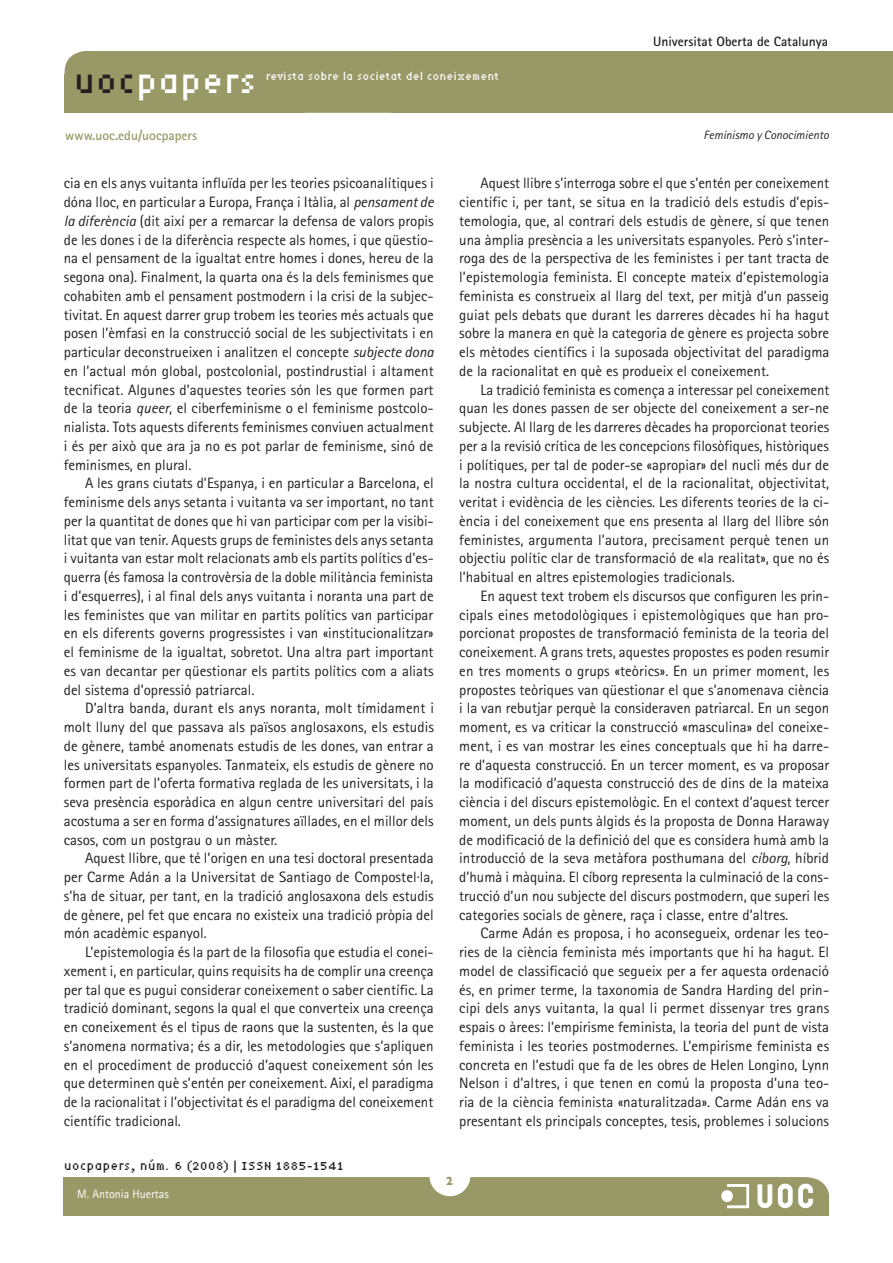
<style>
.page{position:relative;width:893px;height:1263px;background:#fff}
.page>*{position:absolute;margin:0;border:0;box-sizing:border-box;transform-origin:0 0}
.t1{font:33px "Lo Res Nine Narrow";color:#fff}
.TEXT_GENERAL{font:15px/18.8px "Rotis Sans Serif";color:#231f20;text-align:justify}
.t2{font:700 13.5px "Rotis Sans Serif";color:#231f20}
.t3{font:700 13.5px "Rotis Sans Serif";color:#989966}
.t4{font:12px "Lo Res Nine Narrow";color:#231f20}
.t5{font:italic 12px "Rotis Sans Serif";color:#231f20}
.t6{font:12px "Rotis Sans Serif";color:#fff}
.t7{font:10.5px "Lo Res Nine Narrow";color:#fff}
.s1{color:#231f20}
.s2{font-style:italic}
</style>
<div class="page">
<div style="left:65px;top:51px;width:326px;height:62px;background:#989966"></div>
<div style="left:391px;top:51px;width:502px;height:62px;background:#989966"></div>
<svg style="left:64px;top:1177px;width:765px;height:38px;background:#9d9e6e"></svg>
<p class="t1" style="left:73px;top:56px;width:185px"><span class="s1">uoc</span>papers</p>
<p class="t3" style="left:65px;top:126px;width:133px">www.uoc.edu/uocpapers</p>
<p class="t7" style="left:266px;top:69px;width:235px">revista sobre la societat del coneixement</p>
<p class="t2" style="left:653px;top:32px;width:176px">Universitat Oberta de Catalunya</p>
<p class="t5" style="left:704px;top:128px;width:127px">Feminismo y Conocimiento</p>
<p class="TEXT_GENERAL" style="left:64px;top:174px;width:372px">cia en els anys vuitanta influïda per les teories psicoanalítiques i dóna lloc, en particular a Europa, França i Itàlia, al <span class="s2">pensament de la diferència</span> (dit així per a remarcar la defensa de valors propis de les dones i de la diferència respecte als homes, i que qüestio&shy;na el pensament de la igualtat entre homes i dones, hereu de la segona ona). Finalment, la quarta ona és la dels feminismes que cohabiten amb el pensament postmodern i la crisi de la subjec&shy;tivitat. En aquest darrer grup trobem les teories més actuals que posen l’èmfasi en la construcció social de les subjectivitats i en particular deconstrueixen i analitzen el concepte <span class="s2">subjecte dona </span>en l’actual món global, postcolonial, postindrustial i altament tecnificat. Algunes d’aquestes teories són les que formen part de la teoria <span class="s2">queer</span>, el ciberfeminisme o el feminisme postcolo&shy;nialista. Tots aquests diferents feminismes conviuen actualment i és per això que ara ja no es pot parlar de feminisme, sinó de feminismes, en plural.</p>
<p class="TEXT_GENERAL" style="left:64px;top:474px;width:371px;text-indent:21px">A les grans ciutats d’Espanya, i en particular a Barcelona, el feminisme dels anys setanta i vuitanta va ser important, no tant per la quantitat de dones que hi van participar com per la visibi&shy;litat que van tenir. Aquests grups de feministes dels anys setanta i vuitanta van estar molt relacionats amb els partits polítics d’es&shy;querra (és famosa la controvèrsia de la doble militància feminista i d’esquerres), i al final dels anys vuitanta i noranta una part de les feministes que van militar en partits polítics van participar en els diferents governs progressistes i van «institucionalitzar» el feminisme de la igualtat, sobretot. Una altra part important es van decantar per qüestionar els partits polítics com a aliats del sistema d’opressió patriarcal.</p>
<p class="TEXT_GENERAL" style="left:64px;top:699px;width:372px;text-indent:21px">D’altra banda, durant els anys noranta, molt tímidament i molt lluny del que passava als països anglosaxons, els estudis de gènere, també anomenats estudis de les dones, van entrar a les universitats espanyoles. Tanmateix, els estudis de gènere no formen part de l’oferta formativa reglada de les universitats, i la seva presència esporàdica en algun centre universitari del país acostuma a ser en forma d’assignatures aïllades, en el millor dels casos, com un postgrau o un màster.</p>
<p class="TEXT_GENERAL" style="left:64px;top:849px;width:371px;text-indent:21px">Aquest llibre, que té l’origen en una tesi doctoral presentada per Carme Adán a la Universitat de Santiago de Compostel·la, s’ha de situar, per tant, en la tradició anglosaxona dels estudis de gènere, pel fet que encara no existeix una tradició pròpia del món acadèmic espanyol.</p>
<p class="TEXT_GENERAL" style="left:64px;top:943px;width:372px;text-indent:21px">L’epistemologia és la part de la filosofia que estudia el conei&shy;xement i, en particular, quins requisits ha de complir una creença per tal que es pugui considerar coneixement o saber científic. La tradició dominant, segons la qual el que converteix una creença en coneixement és el tipus de raons que la sustenten, és la que s’anomena normativa; és a dir, les metodologies que s’apliquen en el procediment de producció d’aquest coneixement són les que determinen què s’entén per coneixement. Així, el paradigma de la racionalitat i l’objectivitat és el paradigma del coneixement científic tradicional.</p>
<p class="t4" style="left:64px;top:1156px;width:282px">uocpapers, núm. 6 (2008) | ISSN 1885-1541</p>
<p class="t6" style="left:77px;top:1187px;width:93px">M. Antonia Huertas</p>
<p class="TEXT_GENERAL" style="left:459px;top:174px;width:372px;text-indent:21px">Aquest llibre s’interroga sobre el que s’entén per coneixement científic i, per tant, se situa en la tradició dels estudis d’epis&shy;temologia, que, al contrari dels estudis de gènere, sí que tenen una àmplia presència a les universitats espanyoles. Però s’inter&shy;roga des de la perspectiva de les feministes i per tant tracta de l’epistemologia feminista. El concepte mateix d’epistemologia feminista es construeix al llarg del text, per mitjà d’un passeig guiat pels debats que durant les darreres dècades hi ha hagut sobre la manera en què la categoria de gènere es projecta sobre els mètodes científics i la suposada objectivitat del paradigma de la racionalitat en què es produeix el coneixement.</p>
<p class="TEXT_GENERAL" style="left:459px;top:380px;width:372px;text-indent:21px">La tradició feminista es comença a interessar pel coneixement quan les dones passen de ser objecte del coneixement a ser-ne subjecte. Al llarg de les darreres dècades ha proporcionat teories per a la revisió crítica de les concepcions filosòfiques, històriques i polítiques, per tal de poder-se «apropiar» del nucli més dur de la nostra cultura occidental, el de la racionalitat, objectivitat, veritat i evidència de les ciències. Les diferents teories de la ci&shy;ència i del coneixement que ens presenta al llarg del llibre són feministes, argumenta l’autora, precisament perquè tenen un objectiu polític clar de transformació de «la realitat», que no és l’habitual en altres epistemologies tradicionals.</p>
<p class="TEXT_GENERAL" style="left:459px;top:586px;width:372px;text-indent:21px">En aquest text trobem els discursos que configuren les prin&shy;cipals eines metodològiques i epistemològiques que han pro&shy;porcionat propostes de transformació feminista de la teoria del coneixement. A grans trets, aquestes propostes es poden resumir en tres moments o grups «teòrics». En un primer moment, les propostes teòriques van qüestionar el que s’anomenava ciència i la van rebutjar perquè la consideraven patriarcal. En un segon moment, es va criticar la construcció «masculina» del coneixe&shy;ment, i es van mostrar les eines conceptuals que hi ha darre&shy;re d’aquesta construcció. En un tercer moment, es va proposar la modificació d’aquesta construcció des de dins de la mateixa cièn-cia i del discurs epistemològic. En el context d’aquest tercer moment, un dels punts àlgids és la proposta de Donna Haraway de modificació de la definició del que es considera humà amb la introducció de la seva metàfora posthumana del <span class="s2">cíborg</span>, híbrid d’humà i màquina. El cíborg representa la culminació de la cons&shy;trucció d’un nou subjecte del discurs postmodern, que superi les categories socials de gènere, raça i classe, entre d’altres.</p>
<p class="TEXT_GENERAL" style="left:459px;top:924px;width:371px;text-indent:21px">Carme Adán es proposa, i ho aconsegueix, ordenar les teo&shy;ries de la ciència feminista més importants que hi ha hagut. El model de classificació que segueix per a fer aquesta ordenació és, en primer terme, la taxonomia de Sandra Harding del prin&shy;cipi dels anys vuitanta, la qual li permet dissenyar tres grans espais o àrees: l’empirisme feminista, la teoria del punt de vista feminista i les teories postmodernes. L’empirisme feminista es concreta en l’estudi que fa de les obres de Helen Longino, Lynn Nelson i d’altres, i que tenen en comú la proposta d’una teo&shy;ria de la ciència feminista «naturalitzada». Carme Adán ens va presentant els principals conceptes, tesis, problemes i solucions</p>
</div>
